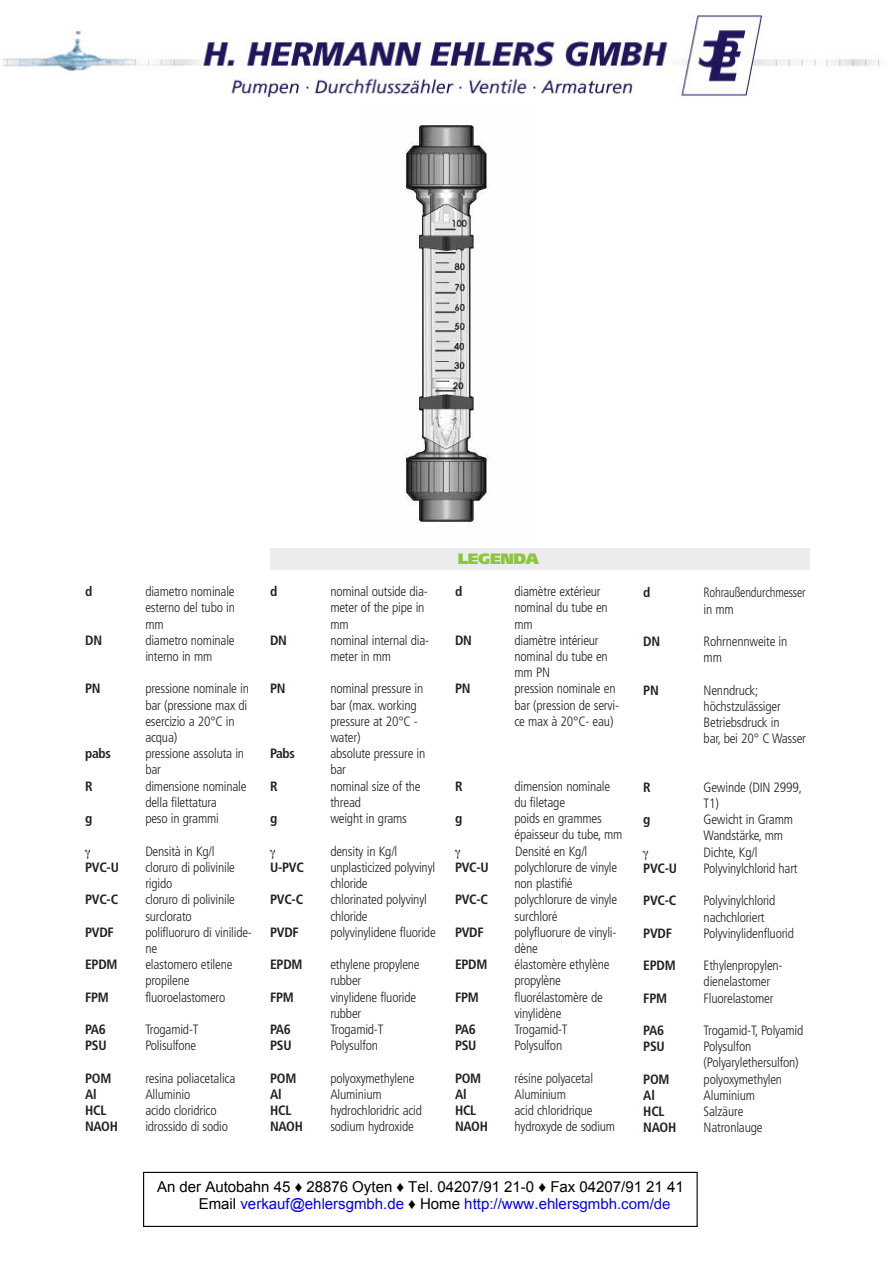
<style>
.page{position:relative;width:893px;height:1263px;background:#fff}
.page>*{position:absolute;margin:0;border:0;box-sizing:border-box;transform-origin:0 0}
.t1{font:15px/17.2px "Arial";color:#000}
.t2{font:900 15px "Frutiger";letter-spacing:-.025em;color:#8bc63e;scale:1.05 1}
.t3{font:300 condensed 14.25px "Frutiger";color:#231f20}
.t4{font:300 condensed 13.5px/16.2px "Frutiger";letter-spacing:-.015em;color:#231f20}
.t5{font:700 condensed 13.5px "Frutiger";letter-spacing:-.015em;color:#231f20}
.t6{font:300 condensed 13.5px/16.2px "Frutiger";letter-spacing:-.015em;color:#231f20;scale:.92 1}
.s1{color:#00f}
</style>
<div class="page">
<div style="left:270px;top:548px;width:539px;height:21px;background:#ececee"></div>
<img style="left:404px;top:125px;width:87px;height:398px">
<img style="left:2px;top:13px;width:878px;height:85px">
<div style="left:143px;top:1172px;width:555px;height:55px;border:1px solid #000"></div>
<p class="t5" style="left:85px;top:586px;width:9px">d</p>
<p class="t4" style="left:145px;top:584px;width:91px;text-align:justify">diametro nominale esterno del tubo in mm</p>
<p class="t5" style="left:85px;top:635px;width:19px">DN</p>
<p class="t4" style="left:145px;top:633px;width:91px">diametro nominale interno in mm</p>
<p class="t5" style="left:85px;top:683px;width:17px">PN</p>
<p class="t4" style="left:145px;top:682px;width:105px">pressione nominale in bar (pressione max di esercizio a 20°C in acqua)</p>
<p class="t5" style="left:85px;top:748px;width:28px">pabs</p>
<p class="t4" style="left:145px;top:746px;width:100px">pressione assoluta in bar</p>
<p class="t5" style="left:85px;top:780px;width:9px">R</p>
<p class="t4" style="left:145px;top:779px;width:103px">dimensione nominale della filettatura</p>
<p class="t5" style="left:85px;top:813px;width:9px">g</p>
<p class="t4" style="left:145px;top:811px;width:75px">peso in grammi</p>
<p class="t4" style="left:145px;top:844px;width:71px">Densità in Kg/l</p>
<p class="t5" style="left:85px;top:862px;width:35px">PVC-U</p>
<p class="t4" style="left:145px;top:860px;width:91px">cloruro di polivinile rigido</p>
<p class="t5" style="left:85px;top:894px;width:35px">PVC-C</p>
<p class="t4" style="left:145px;top:892px;width:91px">cloruro di polivinile surclorato</p>
<p class="t5" style="left:85px;top:926px;width:30px">PVDF</p>
<p class="t4" style="left:145px;top:925px;width:108px">polifluoruro di vinilide&shy;ne</p>
<p class="t5" style="left:85px;top:959px;width:34px">EPDM</p>
<p class="t4" style="left:145px;top:957px;width:89px">elastomero etilene propilene</p>
<p class="t5" style="left:85px;top:991px;width:25px">FPM</p>
<p class="t4" style="left:145px;top:990px;width:82px">fluoroelastomero</p>
<p class="t5" style="left:85px;top:1024px;width:22px">PA6</p>
<p class="t4" style="left:145px;top:1022px;width:55px">Trogamid-T</p>
<p class="t5" style="left:85px;top:1040px;width:23px">PSU</p>
<p class="t4" style="left:145px;top:1038px;width:53px">Polisulfone</p>
<p class="t5" style="left:85px;top:1072px;width:28px">POM</p>
<p class="t4" style="left:145px;top:1071px;width:91px">resina poliacetalica</p>
<p class="t5" style="left:85px;top:1088px;width:13px">Al</p>
<p class="t4" style="left:145px;top:1087px;width:46px">Alluminio</p>
<p class="t5" style="left:85px;top:1105px;width:23px">HCL</p>
<p class="t4" style="left:145px;top:1103px;width:73px">acido cloridrico</p>
<p class="t5" style="left:85px;top:1121px;width:35px">NAOH</p>
<p class="t4" style="left:145px;top:1119px;width:84px">idrossido di sodio</p>
<p class="t5" style="left:270px;top:586px;width:9px">d</p>
<p class="t4" style="left:330px;top:584px;width:99px">nominal outside dia&shy;meter of the pipe in mm</p>
<p class="t5" style="left:270px;top:635px;width:19px">DN</p>
<p class="t4" style="left:330px;top:633px;width:100px">nominal internal dia&shy;meter in mm</p>
<p class="t5" style="left:270px;top:683px;width:17px">PN</p>
<p class="t4" style="left:330px;top:682px;width:95px">nominal pressure in bar (max. working pressure at 20°C - water)</p>
<p class="t5" style="left:270px;top:748px;width:27px">Pabs</p>
<p class="t4" style="left:330px;top:746px;width:97px">absolute pressure in bar</p>
<p class="t5" style="left:270px;top:780px;width:9px">R</p>
<p class="t4" style="left:330px;top:779px;width:92px">nominal size of the thread</p>
<p class="t5" style="left:270px;top:813px;width:9px">g</p>
<p class="t4" style="left:330px;top:811px;width:78px">weight in grams</p>
<p class="t4" style="left:330px;top:844px;width:69px">density in Kg/l</p>
<p class="t5" style="left:270px;top:862px;width:35px">U-PVC</p>
<p class="t4" style="left:330px;top:860px;width:106px">unplasticized polyvinyl chloride</p>
<p class="t5" style="left:270px;top:894px;width:35px">PVC-C</p>
<p class="t4" style="left:330px;top:892px;width:98px">chlorinated polyvinyl chloride</p>
<p class="t5" style="left:270px;top:926px;width:30px">PVDF</p>
<p class="t4" style="left:330px;top:925px;width:107px">polyvinylidene fluoride</p>
<p class="t5" style="left:270px;top:959px;width:34px">EPDM</p>
<p class="t4" style="left:330px;top:957px;width:91px">ethylene propylene rubber</p>
<p class="t5" style="left:270px;top:991px;width:25px">FPM</p>
<p class="t4" style="left:330px;top:990px;width:87px">vinylidene fluoride rubber</p>
<p class="t5" style="left:270px;top:1024px;width:22px">PA6</p>
<p class="t4" style="left:330px;top:1022px;width:55px">Trogamid-T</p>
<p class="t5" style="left:270px;top:1040px;width:23px">PSU</p>
<p class="t4" style="left:330px;top:1038px;width:49px">Polysulfon</p>
<p class="t5" style="left:270px;top:1072px;width:28px">POM</p>
<p class="t4" style="left:330px;top:1071px;width:86px">polyoxymethylene</p>
<p class="t5" style="left:270px;top:1088px;width:13px">Al</p>
<p class="t4" style="left:330px;top:1087px;width:53px">Aluminium</p>
<p class="t5" style="left:270px;top:1105px;width:23px">HCL</p>
<p class="t4" style="left:330px;top:1103px;width:93px">hydrochloridric acid</p>
<p class="t5" style="left:270px;top:1121px;width:35px">NAOH</p>
<p class="t4" style="left:330px;top:1119px;width:85px">sodium hydroxide</p>
<p class="t2" style="left:458px;top:553px;width:79px">LEGENDA</p>
<p class="t5" style="left:455px;top:586px;width:9px">d</p>
<p class="t4" style="left:514px;top:584px;width:95px">diamètre extérieur nominal du tube en mm</p>
<p class="t5" style="left:455px;top:635px;width:19px">DN</p>
<p class="t4" style="left:514px;top:633px;width:95px">diamètre intérieur nominal du tube en mm PN</p>
<p class="t5" style="left:455px;top:683px;width:17px">PN</p>
<p class="t4" style="left:514px;top:682px;width:106px">pression nominale en bar (pression de servi&shy;ce max à 20°C- eau)</p>
<p class="t5" style="left:455px;top:780px;width:9px">R</p>
<p class="t4" style="left:514px;top:779px;width:97px">dimension nominale du filetage</p>
<p class="t5" style="left:455px;top:813px;width:9px">g</p>
<p class="t4" style="left:514px;top:811px;width:109px">poids en grammes épaisseur du tube, mm<br>Densité en Kg/l</p>
<p class="t5" style="left:455px;top:862px;width:35px">PVC-U</p>
<p class="t4" style="left:514px;top:860px;width:104px">polychlorure de vinyle non plastifié</p>
<p class="t5" style="left:455px;top:894px;width:35px">PVC-C</p>
<p class="t4" style="left:514px;top:892px;width:104px">polychlorure de vinyle surchloré</p>
<p class="t5" style="left:455px;top:926px;width:30px">PVDF</p>
<p class="t4" style="left:514px;top:925px;width:103px">polyfluorure de vinyli&shy;dène</p>
<p class="t5" style="left:455px;top:959px;width:34px">EPDM</p>
<p class="t4" style="left:514px;top:957px;width:96px">élastomère ethylène propylène</p>
<p class="t5" style="left:455px;top:991px;width:25px">FPM</p>
<p class="t4" style="left:514px;top:990px;width:90px">fluorélastomère de vinylidène</p>
<p class="t5" style="left:455px;top:1024px;width:22px">PA6</p>
<p class="t4" style="left:514px;top:1022px;width:55px">Trogamid-T</p>
<p class="t5" style="left:455px;top:1040px;width:23px">PSU</p>
<p class="t4" style="left:514px;top:1038px;width:49px">Polysulfon</p>
<p class="t5" style="left:455px;top:1072px;width:28px">POM</p>
<p class="t4" style="left:514px;top:1071px;width:80px">résine polyacetal</p>
<p class="t5" style="left:455px;top:1088px;width:13px">Al</p>
<p class="t4" style="left:514px;top:1087px;width:53px">Aluminium</p>
<p class="t5" style="left:455px;top:1105px;width:23px">HCL</p>
<p class="t4" style="left:514px;top:1103px;width:80px">acid chloridrique</p>
<p class="t5" style="left:455px;top:1121px;width:35px">NAOH</p>
<p class="t4" style="left:514px;top:1119px;width:102px">hydroxyde de sodium</p>
<p class="t5" style="left:643px;top:587px;width:9px">d</p>
<p class="t6" style="left:704px;top:586px;width:112px">Rohraußendurchmesser in mm</p>
<p class="t5" style="left:643px;top:636px;width:19px">DN</p>
<p class="t4" style="left:704px;top:634px;width:85px">Rohrnennweite in mm</p>
<p class="t5" style="left:643px;top:684px;width:17px">PN</p>
<p class="t4" style="left:704px;top:683px;width:104px">Nenndruck; höchstzulässiger<br>Betriebsdruck in<br>bar, bei 20° C Wasser</p>
<p class="t5" style="left:643px;top:782px;width:9px">R</p>
<p class="t4" style="left:704px;top:780px;width:100px">Gewinde (DIN 2999,<br>T1)</p>
<p class="t5" style="left:643px;top:814px;width:9px">g</p>
<p class="t4" style="left:704px;top:812px;width:91px">Gewicht in Gramm<br>Wandstärke, mm<br>Dichte, Kg/l</p>
<p class="t5" style="left:643px;top:863px;width:35px">PVC-U</p>
<p class="t4" style="left:704px;top:861px;width:96px">Polyvinylchlorid hart</p>
<p class="t5" style="left:643px;top:895px;width:35px">PVC-C</p>
<p class="t4" style="left:704px;top:894px;width:73px">Polyvinylchlorid nachchloriert</p>
<p class="t5" style="left:643px;top:927px;width:30px">PVDF</p>
<p class="t4" style="left:704px;top:926px;width:92px">Polyvinylidenfluorid</p>
<p class="t5" style="left:643px;top:960px;width:34px">EPDM</p>
<p class="t4" style="left:704px;top:958px;width:80px">Ethylenpropylen&shy;dienelastomer</p>
<p class="t5" style="left:643px;top:992px;width:25px">FPM</p>
<p class="t4" style="left:704px;top:991px;width:71px">Fluorelastomer</p>
<p class="t5" style="left:643px;top:1025px;width:22px">PA6</p>
<p class="t4" style="left:704px;top:1023px;width:101px">Trogamid-T, Polyamid</p>
<p class="t5" style="left:643px;top:1041px;width:23px">PSU</p>
<p class="t4" style="left:704px;top:1039px;width:96px">Polysulfon (Polyarylethersulfon)</p>
<p class="t5" style="left:643px;top:1073px;width:28px">POM</p>
<p class="t4" style="left:704px;top:1072px;width:80px">polyoxymethylen</p>
<p class="t5" style="left:643px;top:1089px;width:13px">Al</p>
<p class="t4" style="left:704px;top:1088px;width:53px">Aluminium</p>
<p class="t5" style="left:643px;top:1106px;width:23px">HCL</p>
<p class="t4" style="left:704px;top:1104px;width:41px">Salzäure</p>
<p class="t5" style="left:643px;top:1122px;width:35px">NAOH</p>
<p class="t4" style="left:704px;top:1120px;width:60px">Natronlauge</p>
<p class="t1" style="left:199px;top:1178px;width:486px;text-indent:-42px">An der Autobahn 45 ♦ 28876 Oyten ♦ Tel. 04207/91 21-0 ♦ Fax 04207/91 21 41<br>Email <span class="s1">verkauf@ehlersgmbh.de</span> ♦ Home <span class="s1">http://www.ehlersgmbh.com/de</span></p>
<p class="t3" style="left:459px;top:1191px;width:22px">362</p>
</div>
